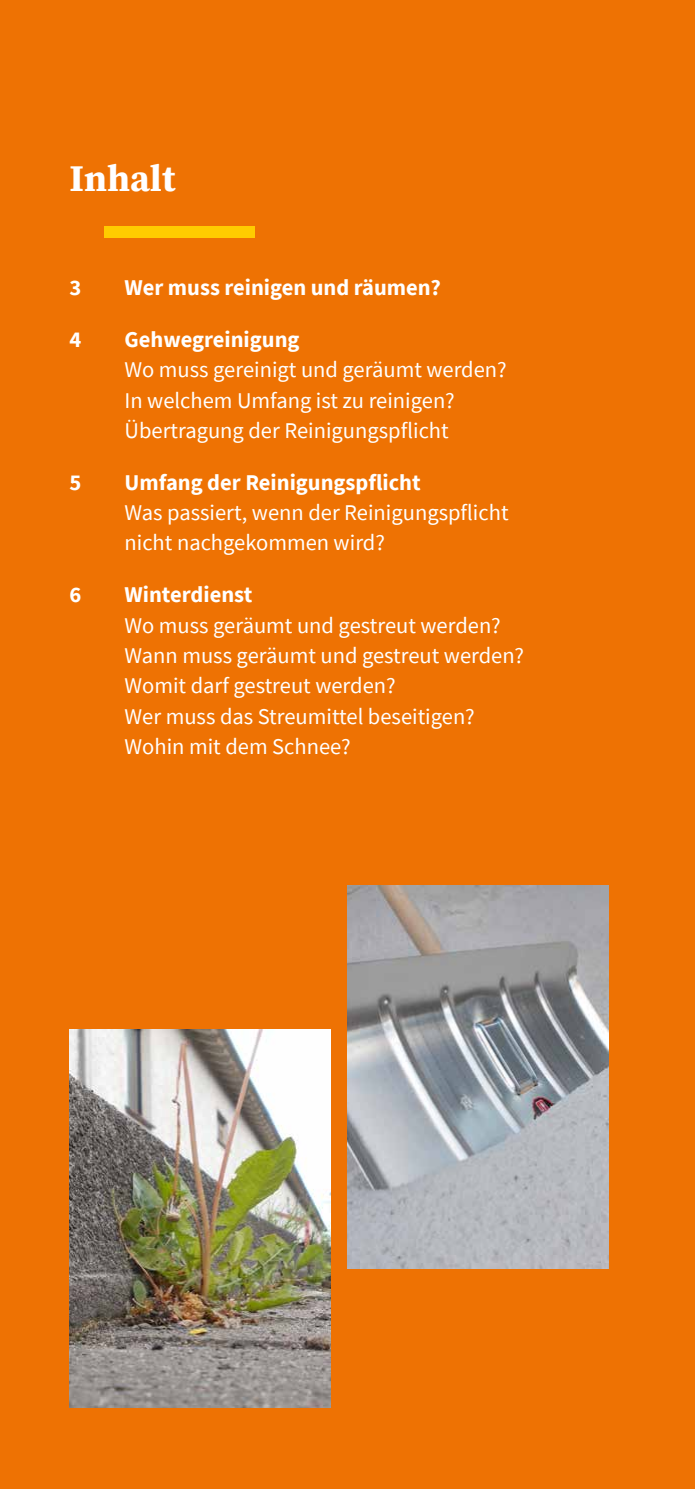
<style>
.page{position:relative;width:695px;height:1489px;background:#fff}
.page>*{position:absolute;margin:0;border:0;box-sizing:border-box;transform-origin:0 0}
.t1{font:700 37.5px "Source Serif Pro";color:#fff}
.t2{font:22.5px/30.5px "Source Sans Pro";color:#fff}
.t3{font:700 22.5px "Source Sans Pro";color:#fff}
</style>
<div class="page">
<div style="left:0;top:0;width:694px;height:1488px;background:#ee7203"></div>
<div style="left:104px;top:226px;width:151px;height:11px;background:#fc0"></div>
<img style="left:69px;top:1029px;width:261px;height:377px">
<img style="left:347px;top:885px;width:261px;height:382px">
<h1 class="t1" style="left:69px;top:153px;width:107px">Inhalt</h1>
<p class="t3" style="left:69px;top:272px;width:13px">3</p>
<p class="t3" style="left:124px;top:272px;width:318px">Wer muss reinigen und räumen?</p>
<p class="t3" style="left:69px;top:324px;width:13px">4</p>
<p class="t3" style="left:124px;top:324px;width:176px">Gehwegreinigung</p>
<p class="t2" style="left:124px;top:354px;width:383px">Wo muss gereinigt und geräumt werden?<br>In welchem Umfang ist zu reinigen?<br>Übertragung der Reinigungspflicht</p>
<p class="t3" style="left:69px;top:467px;width:13px">5</p>
<p class="t3" style="left:124px;top:467px;width:297px">Umfang der Reinigungspflicht</p>
<p class="t2" style="left:124px;top:497px;width:385px">Was passiert, wenn der Reinigungspflicht nicht nachgekommen wird?</p>
<p class="t3" style="left:69px;top:579px;width:13px">6</p>
<p class="t3" style="left:124px;top:579px;width:129px">Winterdienst</p>
<p class="t2" style="left:124px;top:609px;width:401px">Wo muss geräumt und gestreut werden?<br>Wann muss geräumt und gestreut werden?<br>Womit darf gestreut werden?<br>Wer muss das Streumittel beseitigen?<br>Wohin mit dem Schnee?</p>
</div>
